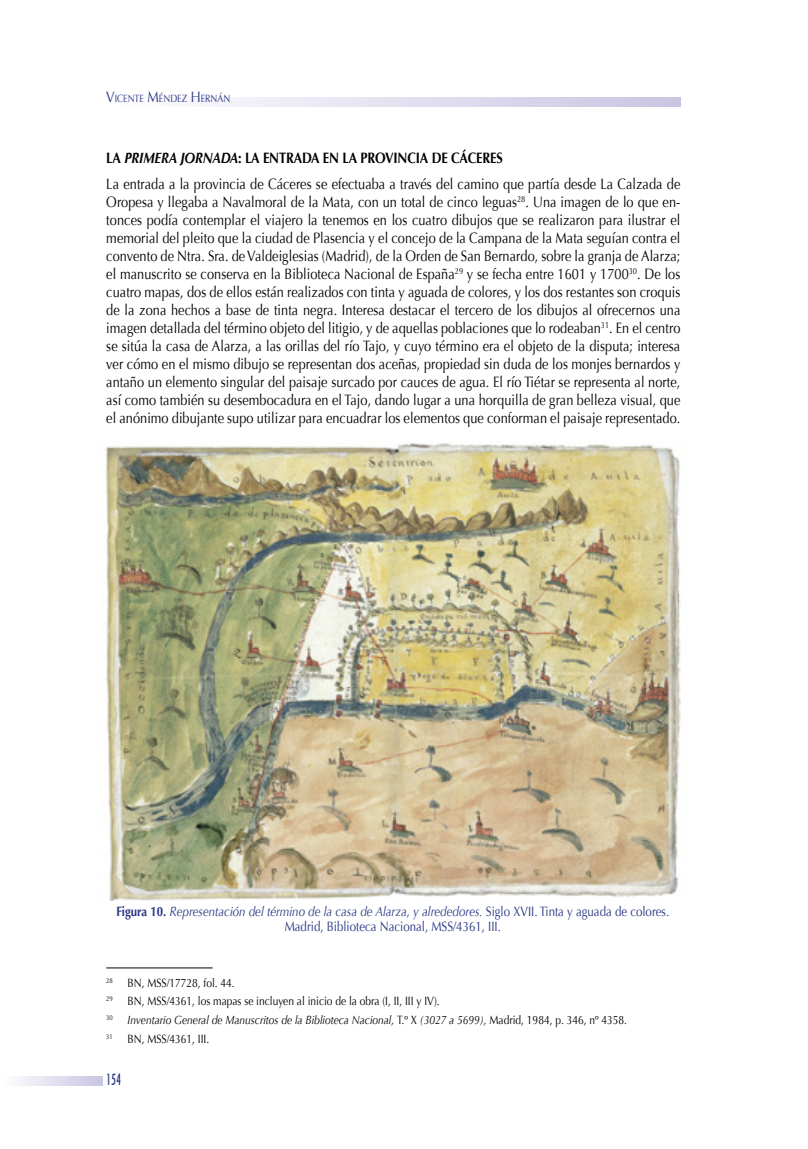
<style>
.page{position:relative;width:808px;height:1149px;background:#fff}
.page>*{position:absolute;margin:0;border:0;box-sizing:border-box;transform-origin:0 0}
.t1{font:condensed 18px "Tw Cen";color:#283583;scale:.75 1}
.t2{font:15px/18px "Optima";letter-spacing:.005em;color:#000;scale:.85 1}
.t3{font:13.5px/15px "Optima";color:#283583;text-align:center;scale:.85 1}
.t4{font:12px/18.6px "Optima";color:#000;scale:.85 1}
.t5{font:10.5px "Optima";color:#283583;scale:.85 1}
.s1{font-size:15px}
.s2{font-weight:700}
.s3{font-weight:700;font-style:italic}
.s4{font-style:italic}
</style>
<div class="page">
<svg style="left:213px;top:98px;width:467px;height:8px;background:#dedced"></svg>
<svg style="left:19px;top:1076px;width:83px;height:8px"></svg>
<hr style="left:106px;top:967px;width:107px;height:1px;background:#000">
<img style="left:105px;top:442px;width:576px;height:458px">
<p class="t5" style="left:106px;top:92px;width:148px"><span class="s1">V</span>ICENTE <span class="s1">M</span>ÉNDEZ <span class="s1">H</span>ERNÁN</p>
<p class="t2" style="left:106px;top:144px;width:677px;line-height:26.5px"><span class="s2">LA</span> <span class="s3">PRIMERA JORNADA</span><span class="s2">: LA ENTRADA EN LA PROVINCIA DE CÁCERES<br></span>La entrada a la provincia de Cáceres se efectuaba a través del camino que partía desde La Calzada de</p>
<p class="t2" style="left:106px;top:193px;width:677px;text-align:justify">Oropesa y llegaba a Navalmoral de la Mata, con un total de cinco leguas<sup>28</sup>. Una imagen de lo que en&shy;tonces podía contemplar el viajero la tenemos en los cuatro dibujos que se realizaron para ilustrar el memorial del pleito que la ciudad de Plasencia y el concejo de la Campana de la Mata seguían contra el convento de Ntra. Sra. de Valdeiglesias (Madrid), de la Orden de San Bernardo, sobre la granja de Alarza; el manuscrito se conserva en la Biblioteca Nacional de España<sup>29</sup> y se fecha entre 1601 y 1700<sup>30</sup>. De los cuatro mapas, dos de ellos están realizados con tinta y aguada de colores, y los dos restantes son croquis de la zona hechos a base de tinta negra. Interesa destacar el tercero de los dibujos al ofrecernos una imagen detallada del término objeto del litigio, y de aquellas poblaciones que lo rodeaban<sup>31</sup>. En el centro se sitúa la casa de Alarza, a las orillas del río Tajo, y cuyo término era el objeto de la disputa; interesa ver cómo en el mismo dibujo se representan dos aceñas, propiedad sin duda de los monjes bernardos y antaño un elemento singular del paisaje surcado por cauces de agua. El río Tiétar se representa al norte, así como también su desembocadura en el Tajo, dando lugar a una horquilla de gran belleza visual, que el anónimo dibujante supo utilizar para encuadrar los elementos que conforman el paisaje representado.</p>
<p class="t3" style="left:116px;top:903px;width:652px"><span class="s2">Figura 10.</span> <span class="s4">Representación del término de la casa de Alarza, y alrededores.</span> Siglo XVII. Tinta y aguada de colores.<br>Madrid, Biblioteca Nacional, MSS/4361, III.</p>
<p class="t4" style="left:106px;top:973px;width:614px"><sup>28</sup> BN, MSS/17728, fol. 44.<br><sup>29</sup> BN, MSS/4361, los mapas se incluyen al inicio de la obra (I, II, III y IV).<br><sup>30</sup> <span class="s4">Inventario General de Manuscritos de la Biblioteca Nacional,</span> T.º X <span class="s4">(3027 a 5699),</span> Madrid, 1984, p. 346, nº 4358.<br><sup>31</sup> BN, MSS/4361, III.</p>
<p class="t1" style="left:106px;top:1068px;width:21px">154</p>
</div>
